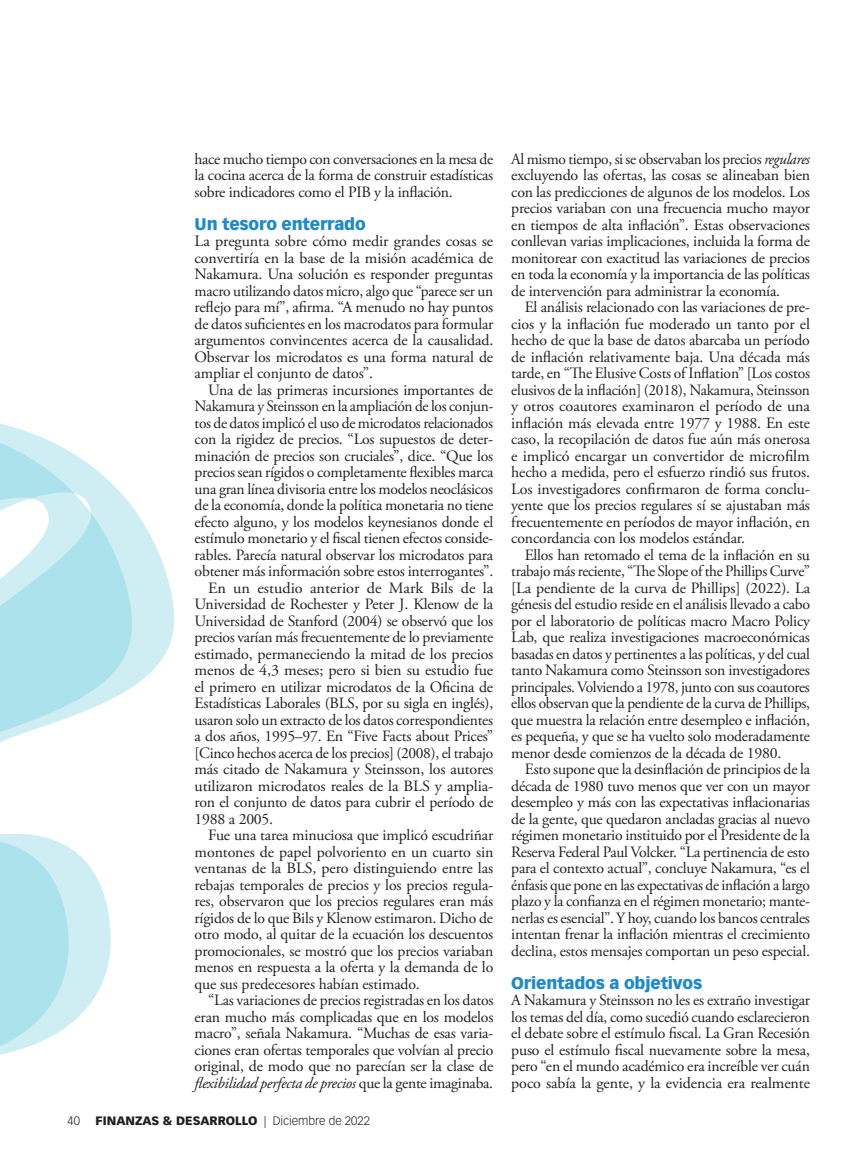
<style>
.page{position:relative;width:864px;height:1161px;background:#fff}
.page>*{position:absolute;margin:0;border:0;box-sizing:border-box;transform-origin:0 0}
.GLOBAL_-_Subhead{font:900 16.5px "Vectora LT Std";letter-spacing:-.01em;color:#1e8acb}
.GLOBAL_-_Body_Copy{font:15.75px/16.5px "Adobe Garamond Pro";letter-spacing:-.015em;color:#231f20;text-align:justify}
.GLOBAL_-_Folio__Left{font:900 12px "Vectora LT Std";color:#231f20}
.GLOBAL_-_Folio__Left-2{font:300 12px "Vectora LT Std";color:#231f20}
.s1{font-style:italic}
.s2{font-weight:300}
</style>
<div class="page">
<svg style="left:144px;top:524px;width:31px;height:154px;fill:#ceeef4"></svg>
<svg style="left:0;top:423px;width:144px;height:632px"></svg>
<p class="GLOBAL_-_Body_Copy" style="left:195px;top:151px;width:300px">hace mucho tiempo con conversaciones en la mesa de la cocina acerca de la forma de construir estadísticas sobre indicadores como el PIB y la inflación.</p>
<p class="GLOBAL_-_Subhead" style="left:195px;top:213px;width:173px">Un tesoro enterrado</p>
<p class="GLOBAL_-_Body_Copy" style="left:195px;top:233px;width:300px">La pregunta sobre cómo medir grandes cosas se convertiría en la base de la misión académica de Nakamura. Una solución es responder preguntas macro utilizando datos micro, algo que “parece ser un reflejo para mí”, afirma. “A menudo no hay puntos de datos suficientes en los macrodatos para formular argumentos convincentes acerca de la causalidad.<br>Observar los microdatos es una forma natural de ampliar el conjunto de datos”.</p>
<p class="GLOBAL_-_Body_Copy" style="left:195px;top:382px;width:300px;text-indent:14px">Una de las primeras incursiones importantes de Nakamura y Steinsson en la ampliación de los conjun‑ tos de datos implicó el uso de microdatos relacionados con la rigidez de precios. “Los supuestos de deter‑ minación de precios son cruciales”, dice. “Que los precios sean rígidos o completamente flexibles marca una gran línea divisoria entre los modelos neoclásicos de la economía, donde la política monetaria no tiene efecto alguno, y los modelos keynesianos donde el estímulo monetario y el fiscal tienen efectos conside‑ rables. Parecía natural observar los microdatos para obtener más información sobre estos interrogantes”.</p>
<p class="GLOBAL_-_Body_Copy" style="left:195px;top:580px;width:300px;text-indent:14px">En un estudio anterior de Mark Bils de la Universidad de Rochester y Peter J. Klenow de la Universidad de Stanford (2004) se observó que los precios varían más frecuentemente de lo previamente estimado, permaneciendo la mitad de los precios menos de 4,3 meses; pero si bien su estudio fue el primero en utilizar microdatos de la Oficina de Estadísticas Laborales (BLS, por su sigla en inglés), usaron solo un extracto de los datos correspondientes a dos años, 1995–97. En “Five Facts about Prices” [Cinco hechos acerca de los precios] (2008), el trabajo más citado de Nakamura y Steinsson, los autores utilizaron microdatos reales de la BLS y amplia‑ ron el conjunto de datos para cubrir el período de 1988 a 2005.</p>
<p class="GLOBAL_-_Body_Copy" style="left:195px;top:827px;width:300px;text-indent:14px">Fue una tarea minuciosa que implicó escudriñar montones de papel polvoriento en un cuarto sin ventanas de la BLS, pero distinguiendo entre las rebajas temporales de precios y los precios regula‑ res, observaron que los precios regulares eran más rígidos de lo que Bils y Klenow estimaron. Dicho de otro modo, al quitar de la ecuación los descuentos promocionales, se mostró que los precios variaban menos en respuesta a la oferta y la demanda de lo que sus predecesores habían estimado.</p>
<p class="GLOBAL_-_Body_Copy" style="left:195px;top:992px;width:300px;text-indent:14px">“Las variaciones de precios registradas en los datos eran mucho más complicadas que en los modelos macro”, señala Nakamura. “Muchas de esas varia‑ ciones eran ofertas temporales que volvían al precio original, de modo que no parecían ser la clase de <span class="s1">flexibilidad perfecta de precios</span> que la gente imaginaba.</p>
<p class="GLOBAL_-_Folio__Left-2" style="left:68px;top:1114px;width:14px">40</p>
<p class="GLOBAL_-_Folio__Left" style="left:96px;top:1113px;width:276px">FINANZAS &amp; DESARROLLO <span class="s2">| Diciembre de 2022</span></p>
<p class="GLOBAL_-_Body_Copy" style="left:511px;top:151px;width:300px">Al mismo tiempo, si se observaban los precios <span class="s1">regulares </span>excluyendo las ofertas, las cosas se alineaban bien con las predicciones de algunos de los modelos. Los precios variaban con una frecuencia mucho mayor en tiempos de alta inflación”. Estas observaciones conllevan varias implicaciones, incluida la forma de monitorear con exactitud las variaciones de precios en toda la economía y la importancia de las políticas de intervención para administrar la economía.</p>
<p class="GLOBAL_-_Body_Copy" style="left:511px;top:299px;width:300px;text-indent:14px">El análisis relacionado con las variaciones de pre‑ cios y la inflación fue moderado un tanto por el hecho de que la base de datos abarcaba un período de inflación relativamente baja. Una década más tarde, en “The Elusive Costs of Inflation” [Los costos elusivos de la inflación] (2018), Nakamura, Steinsson y otros coautores examinaron el período de una inflación más elevada entre 1977 y 1988. En este caso, la recopilación de datos fue aún más onerosa e implicó encargar un convertidor de microfilm hecho a medida, pero el esfuerzo rindió sus frutos.<br>Los investigadores confirmaron de forma conclu‑ yente que los precios regulares sí se ajustaban más frecuentemente en períodos de mayor inflación, en concordancia con los modelos estándar.</p>
<p class="GLOBAL_-_Body_Copy" style="left:511px;top:547px;width:300px;text-indent:14px">Ellos han retomado el tema de la inflación en su trabajo más reciente, “The Slope of the Phillips Curve” [La pendiente de la curva de Phillips] (2022). La génesis del estudio reside en el análisis llevado a cabo por el laboratorio de políticas macro Macro Policy Lab, que realiza investigaciones macroeconómicas basadas en datos y pertinentes a las políticas, y del cual tanto Nakamura como Steinsson son investigadores principales. Volviendo a 1978, junto con sus coautores ellos observan que la pendiente de la curva de Phillips, que muestra la relación entre desempleo e inflación, es pequeña, y que se ha vuelto solo moderadamente menor desde comienzos de la década de 1980.</p>
<p class="GLOBAL_-_Body_Copy" style="left:511px;top:761px;width:300px;text-indent:14px">Esto supone que la desinflación de principios de la década de 1980 tuvo menos que ver con un mayor desempleo y más con las expectativas inflacionarias de la gente, que quedaron ancladas gracias al nuevo régimen monetario instituido por el Presidente de la Reserva Federal Paul Volcker. “La pertinencia de esto para el contexto actual”, concluye Nakamura, “es el énfasis que pone en las expectativas de inflación a largo plazo y la confianza en el régimen monetario; mante‑ nerlas es esencial”. Y hoy, cuando los bancos centrales intentan frenar la inflación mientras el crecimiento declina, estos mensajes comportan un peso especial.</p>
<p class="GLOBAL_-_Subhead" style="left:511px;top:972px;width:192px">Orientados a objetivos</p>
<p class="GLOBAL_-_Body_Copy" style="left:511px;top:992px;width:300px">A Nakamura y Steinsson no les es extraño investigar los temas del día, como sucedió cuando esclarecieron el debate sobre el estímulo fiscal. La Gran Recesión puso el estímulo fiscal nuevamente sobre la mesa, pero “en el mundo académico era increíble ver cuán poco sabía la gente, y la evidencia era realmente</p>
</div>
